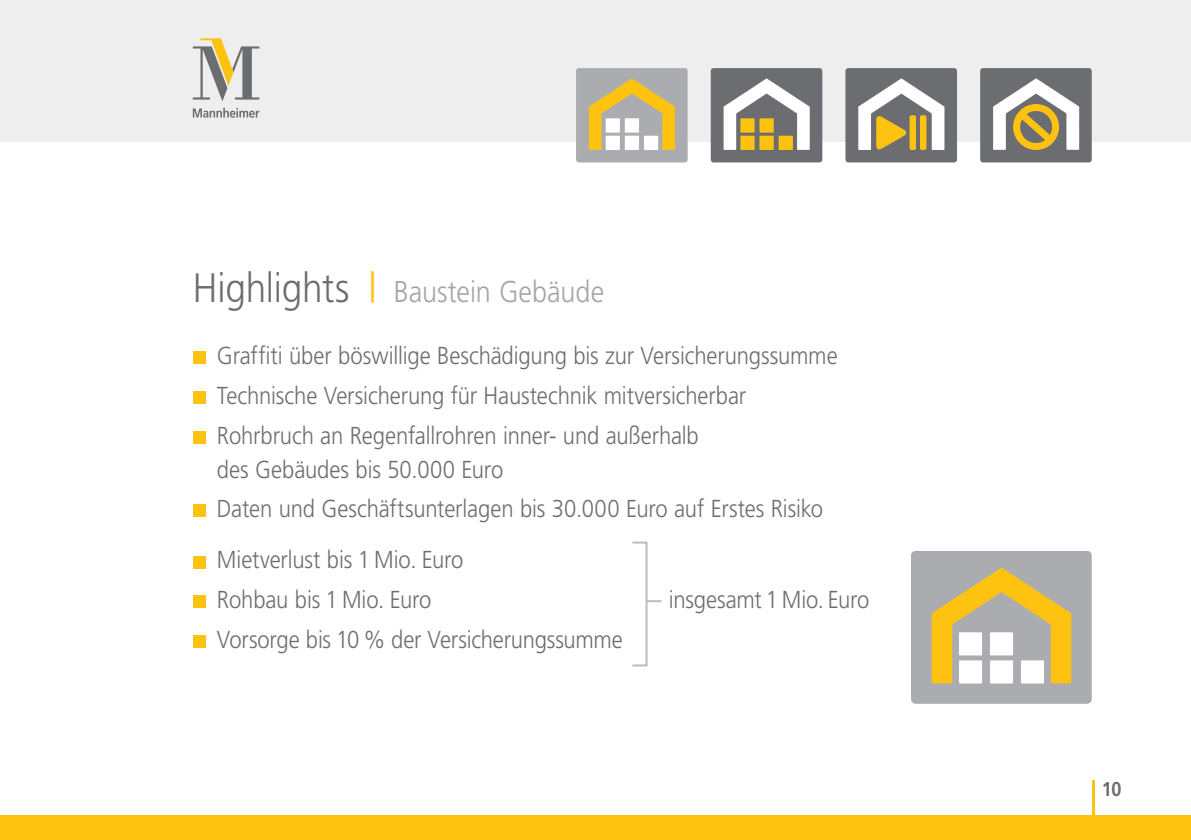
<style>
.page{position:relative;width:1191px;height:840px;background:#fff}
.page>*{position:absolute;margin:0;border:0;box-sizing:border-box;transform-origin:0 0}
.t1{font:300 30px "Frutiger";color:#a4a5a9;scale:.9 1}
.t2{font:300 24.4px/39.6px "Frutiger";letter-spacing:-.01em;color:#6c6d70;scale:.9 1}
.t3{font:700 20px "Frutiger";color:#6c6d70;scale:.9 1}
.s1{font-size:41px;color:#6c6d70}
.s2{font-size:41px;color:#fec210}
</style>
<div class="page">
<div style="left:193px;top:351px;width:13px;height:13px;background:#fec210"></div>
<div style="left:193px;top:391px;width:13px;height:12px;background:#fec210"></div>
<div style="left:193px;top:430px;width:13px;height:13px;background:#fec210"></div>
<div style="left:193px;top:504px;width:13px;height:13px;background:#fec210"></div>
<div style="left:193px;top:555px;width:13px;height:13px;background:#fec210"></div>
<div style="left:193px;top:595px;width:13px;height:12px;background:#fec210"></div>
<div style="left:193px;top:634px;width:13px;height:13px;background:#fec210"></div>
<svg style="left:647px;top:600px;width:14px;height:2px"></svg>
<div style="left:911px;top:550px;width:180px;height:153px;background:#abacb0;border-radius:5px"></div>
<svg style="left:931px;top:568px;width:140px;height:115px"></svg>
<hr style="left:1091px;top:780px;width:3px;height:59px;background:#fec210">
<div style="left:0;top:0;width:1191px;height:142px;background:#eeeeef"></div>
<div style="left:845px;top:68px;width:112px;height:94px;background:#6c6d70;border-radius:3px"></div>
<svg style="left:858px;top:78px;width:86px;height:72px"></svg>
<div style="left:980px;top:68px;width:111px;height:94px;background:#6c6d70;border-radius:3px"></div>
<svg style="left:993px;top:78px;width:86px;height:72px"></svg>
<div style="left:576px;top:68px;width:111px;height:94px;background:#abacb0;border-radius:3px"></div>
<svg style="left:589px;top:78px;width:86px;height:72px"></svg>
<div style="left:711px;top:68px;width:111px;height:94px;background:#6c6d70;border-radius:3px"></div>
<svg style="left:723px;top:78px;width:86px;height:72px"></svg>
<div style="left:0;top:815px;width:1191px;height:24px;background:#fec210"></div>
<svg style="left:193px;top:38px;width:66px;height:63px"></svg>
<svg style="left:193px;top:108px;width:66px;height:10px"></svg>
<p class="t1" style="left:193px;top:274px;width:458px"><span class="s1">Highlights</span> <span class="s2">|</span> Baustein Gebäude</p>
<p class="t2" style="left:217px;top:336px;width:691px">Graffiti über böswillige Beschädigung bis zur Versicherungssumme<br>Technische Versicherung für Haustechnik mitversicherbar<br>Rohrbruch an Regenfallrohren inner- und außerhalb</p>
<p class="t2" style="left:217px;top:449px;width:675px">des Gebäudes bis 50.000 Euro<br>Daten und Geschäftsunterlagen bis 30.000 Euro auf Erstes Risiko</p>
<p class="t2" style="left:217px;top:540px;width:275px">Mietverlust bis 1 Mio. Euro<br>Rohbau bis 1 Mio. Euro</p>
<p class="t2" style="left:669px;top:579px;width:224px">insgesamt 1 Mio. Euro</p>
<p class="t2" style="left:217px;top:619px;width:452px">Vorsorge bis 10 % der Versicherungssumme</p>
<p class="t3" style="left:1101px;top:776px;width:24px">10</p>
</div>
